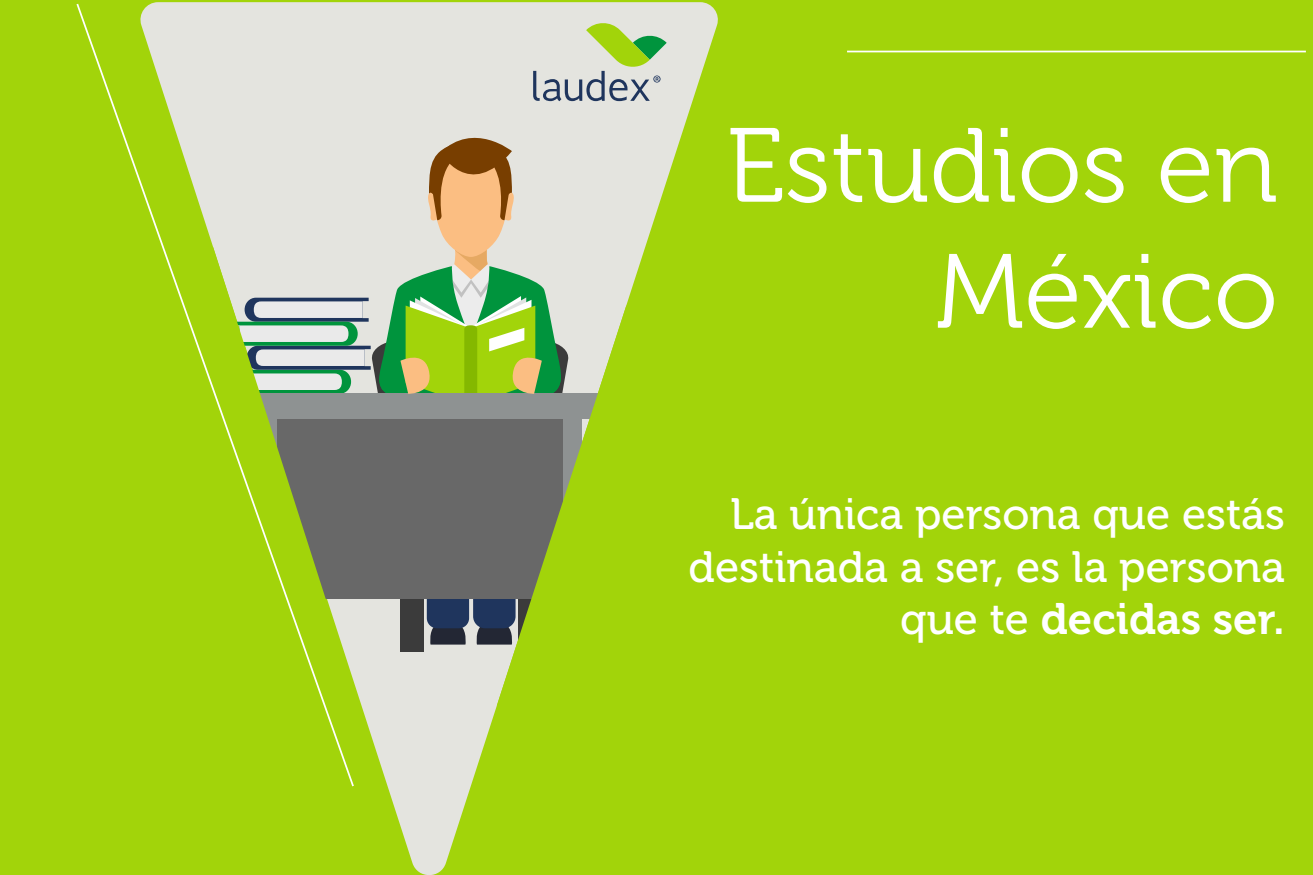
<style>
.page{position:relative;width:1313px;height:875px;background:#fff}
.page>*{position:absolute;margin:0;border:0;box-sizing:border-box;transform-origin:0 0}
.t1{font:105px/126px "Museo 300";color:#fff;text-align:right}
.t2{font:43.75px/52.5px "Museo 500";color:#fff;text-align:right}
.t3{font:43.75px "Museo 700";color:#fff}
.s1{font-family:"Museo 500"}
</style>
<div class="page">
<div style="left:0;top:0;width:1312px;height:875px;background:#a2d40a"></div>
<hr style="left:847px;top:51px;width:458px;height:1px;background:#fff">
<svg style="left:355px;top:2px;width:363px;height:873px;fill:#e4e4df"></svg>
<svg style="left:428px;top:625px;width:39px;height:20px"></svg>
<svg style="left:475px;top:625px;width:22px;height:20px"></svg>
<div style="left:427px;top:496px;width:42px;height:132px;background:#1f355d;border-radius:10px"></div>
<div style="left:473px;top:496px;width:42px;height:132px;background:#1f355d;border-radius:12px"></div>
<div style="left:400px;top:521px;width:23px;height:131px;background:#3b3b3b"></div>
<div style="left:269px;top:406px;width:297px;height:193px;background:#686868"></div>
<svg style="left:355px;top:120px;width:214px;height:299px;background:#bbc59a"></svg>
<svg style="left:355px;top:247px;width:9px;height:474px"></svg>
<svg style="left:76px;top:2px;width:279px;height:785px"></svg>
<svg style="left:497px;top:306px;width:221px;height:400px"></svg>
<svg style="left:533px;top:21px;width:133px;height:80px;background:#bfceb1"></svg>
<h1 class="t1" style="left:726px;top:105px;width:553px">Estudios en<br>México</h1>
<p class="t2" style="left:688px;top:489px;width:598px">La única persona que estás destinada a ser, es la persona</p>
<p class="t3" style="left:900px;top:595px;width:386px"><span class="s1">que te</span> decidas ser.</p>
</div>
